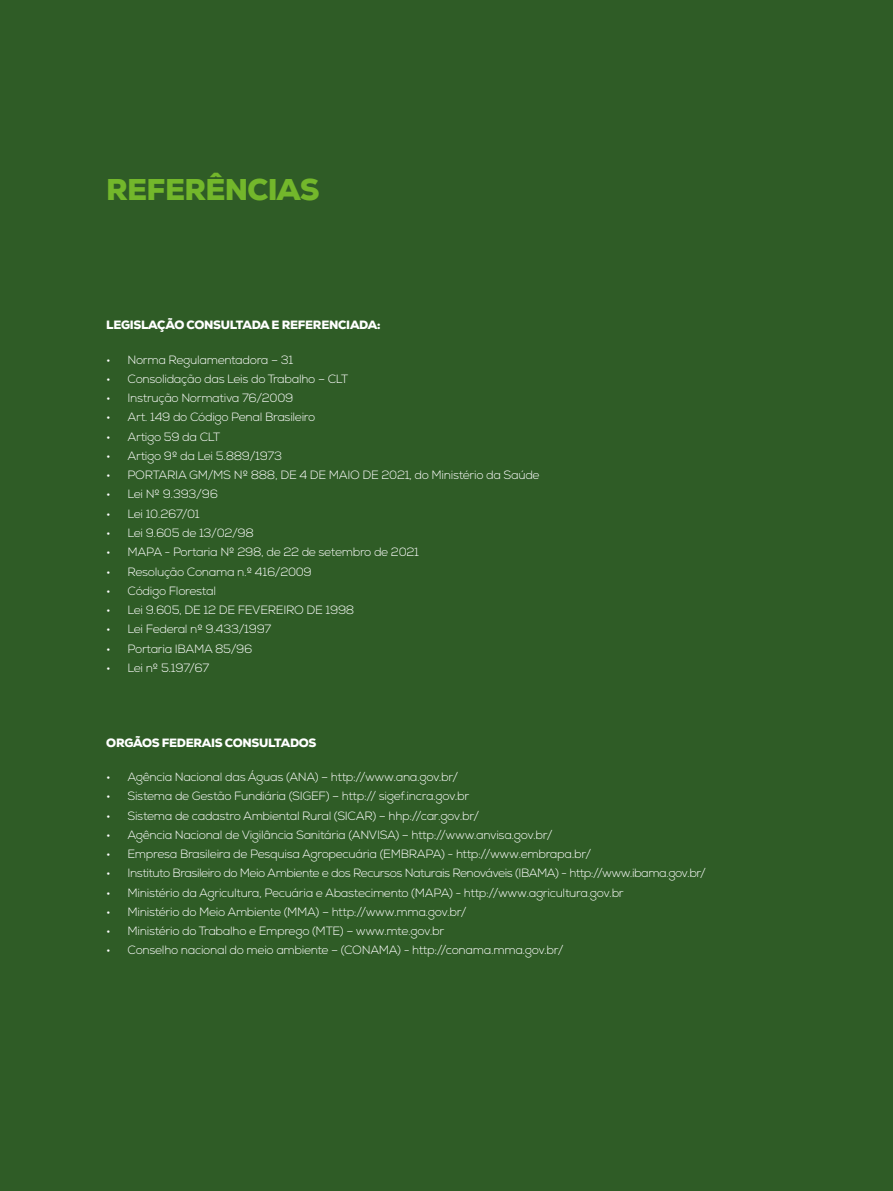
<style>
.page{position:relative;width:893px;height:1191px;background:#2f5c26}
.page>*{position:absolute;margin:0;border:0;box-sizing:border-box;transform-origin:0 0}
.t1{font:900 30px "Nexa";letter-spacing:-.025em;color:#73b72b}
.t2{font:300 12px "Nexa";letter-spacing:-.025em;color:#fff}
.t3{font:900 12px "Nexa";letter-spacing:-.025em;color:#fff}
</style>
<div class="page">
<h1 class="t1" style="left:106px;top:170px;width:215px">REFERÊNCIAS</h1>
<p class="t3" style="left:106px;top:317px;width:276px">LEGISLAÇÃO CONSULTADA E REFERENCIADA:</p>
<p class="t2" style="left:106px;top:352px;width:188px">• Norma Regulamentadora – 31</p>
<p class="t2" style="left:106px;top:372px;width:243px">• Consolidação das Leis do Trabalho – CLT</p>
<p class="t2" style="left:106px;top:391px;width:189px">• Instrução Normativa 76/2009</p>
<p class="t2" style="left:106px;top:410px;width:211px">• Art. 149 do Código Penal Brasileiro</p>
<p class="t2" style="left:106px;top:429px;width:115px">• Artigo 59 da CLT</p>
<p class="t2" style="left:106px;top:449px;width:177px">• Artigo 9º da Lei 5.889/1973</p>
<p class="t2" style="left:106px;top:468px;width:435px">• PORTARIA GM/MS Nº 888, DE 4 DE MAIO DE 2021, do Ministério da Saúde</p>
<p class="t2" style="left:106px;top:487px;width:113px">• Lei Nº 9.393/96</p>
<p class="t2" style="left:106px;top:506px;width:95px">• Lei 10.267/01</p>
<p class="t2" style="left:106px;top:526px;width:149px">• Lei 9.605 de 13/02/98</p>
<p class="t2" style="left:106px;top:545px;width:314px">• MAPA - Portaria Nº 298, de 22 de setembro de 2021</p>
<p class="t2" style="left:106px;top:564px;width:207px">• Resolução Conama n.º 416/2009</p>
<p class="t2" style="left:106px;top:583px;width:111px">• Código Florestal</p>
<p class="t2" style="left:106px;top:603px;width:250px">• Lei 9.605, DE 12 DE FEVEREIRO DE 1998</p>
<p class="t2" style="left:106px;top:622px;width:167px">• Lei Federal nº 9.433/1997</p>
<p class="t2" style="left:106px;top:641px;width:148px">• Portaria IBAMA 85/96</p>
<p class="t2" style="left:106px;top:660px;width:104px">• Lei nº 5.197/67</p>
<p class="t3" style="left:106px;top:735px;width:212px">ORGÃOS FEDERAIS CONSULTADOS</p>
<p class="t2" style="left:106px;top:770px;width:353px">• Agência Nacional das Águas (ANA) – http://www.ana.gov.br/</p>
<p class="t2" style="left:106px;top:789px;width:365px">• Sistema de Gestão Fundiária (SIGEF) – http:// sigef.incra.gov.br</p>
<p class="t2" style="left:106px;top:808px;width:374px">• Sistema de cadastro Ambiental Rural (SICAR) – hhp://car.gov.br/</p>
<p class="t2" style="left:106px;top:827px;width:448px">• Agência Nacional de Vigilância Sanitária (ANVISA) – http://www.anvisa.gov.br/</p>
<p class="t2" style="left:106px;top:847px;width:486px">• Empresa Brasileira de Pesquisa Agropecuária (EMBRAPA) - http://www.embrapa.br/</p>
<p class="t2" style="left:106px;top:866px;width:601px">• Instituto Brasileiro do Meio Ambiente e dos Recursos Naturais Renováveis (IBAMA) - http://www.ibama.gov.br/</p>
<p class="t2" style="left:106px;top:885px;width:519px">• Ministério da Agricultura, Pecuária e Abastecimento (MAPA) - http://www.agricultura.gov.br</p>
<p class="t2" style="left:106px;top:904px;width:362px">• Ministério do Meio Ambiente (MMA) – http://www.mma.gov.br/</p>
<p class="t2" style="left:106px;top:924px;width:339px">• Ministério do Trabalho e Emprego (MTE) – www.mte.gov.br</p>
<p class="t2" style="left:106px;top:943px;width:459px">• Conselho nacional do meio ambiente – (CONAMA) - http://conama.mma.gov.br/</p>
</div>
